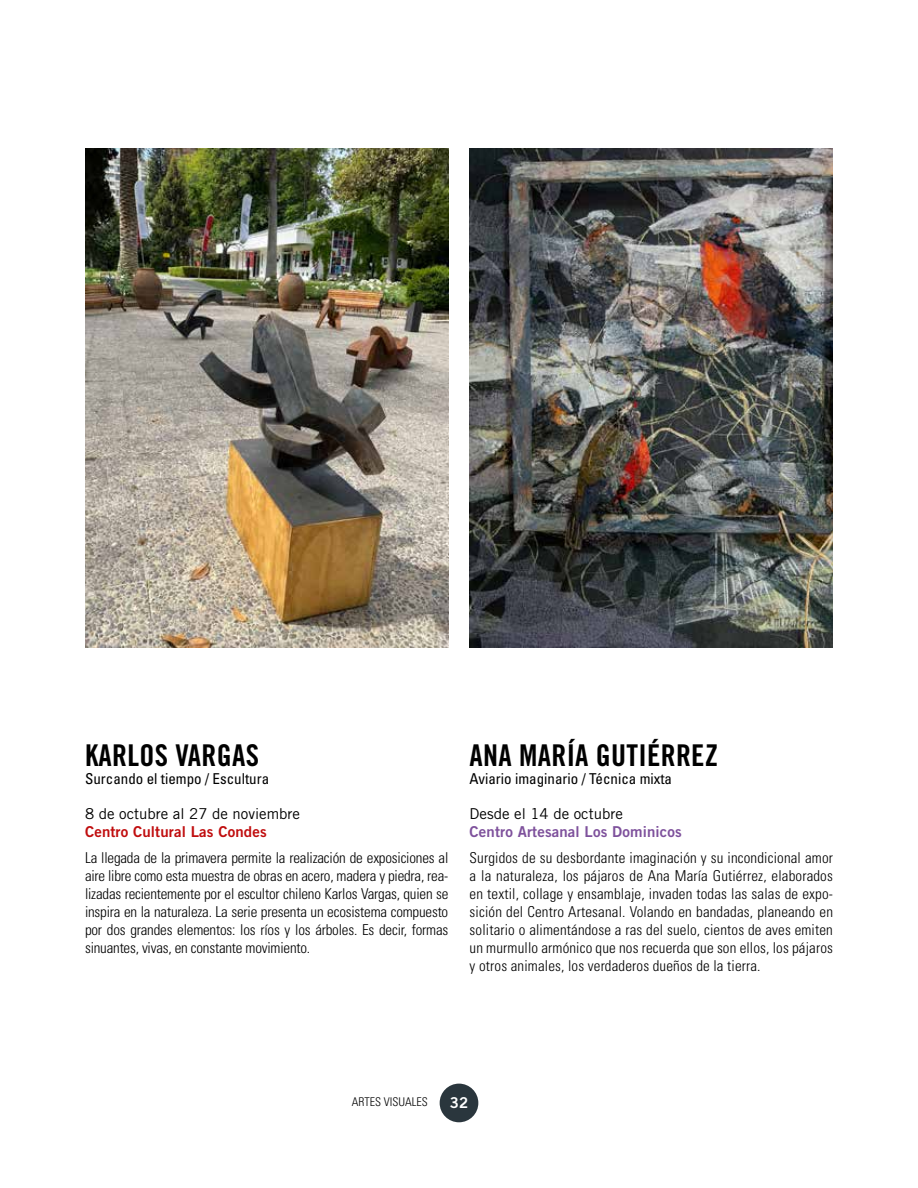
<style>
.page{position:relative;width:918px;height:1188px;background:#fff}
.page>*{position:absolute;margin:0;border:0;box-sizing:border-box;transform-origin:0 0}
.t1{font:30px "Trade Gothic LT Std Bd Cn 20";letter-spacing:.01em;color:#000}
.t2{font:300 condensed 15px/18px "Univers LT Std";color:#000;text-align:justify}
.t3{font:condensed 15px "Univers LT Std";color:#000}
.t4{font:15px "Trade Gothic LT Std";color:#000}
.t5{font:15px "Trade Gothic LT Std Bd 2";letter-spacing:.01em;color:#7e519c}
.t6{font:15px "Trade Gothic LT Std Bd 2";letter-spacing:.01em;color:#c00d0e}
.t7{font:15px "Trade Gothic LT Std Bd 2";color:#fff}
.t8{font:300 condensed 12px "Univers LT Std";color:#000}
</style>
<div class="page">
<div style="left:440px;top:1084px;width:38px;height:38px;background:#2a363d;border-radius:50%"></div>
<img style="left:85px;top:149px;width:363px;height:498px">
<img style="left:470px;top:149px;width:363px;height:498px">
<h1 class="t1" style="left:85px;top:737px;width:176px">KARLOS VARGAS</h1>
<p class="t3" style="left:85px;top:769px;width:186px">Surcando el tiempo / Escultura</p>
<p class="t4" style="left:85px;top:804px;width:216px">8 de octubre al 27 de noviembre</p>
<p class="t6" style="left:85px;top:822px;width:183px">Centro Cultural Las Condes</p>
<p class="t2" style="left:85px;top:849px;width:365px">La llegada de la primavera permite la realización de exposiciones al aire libre como esta muestra de obras en acero, madera y piedra, rea&shy;lizadas recientemente por el escultor chileno Karlos Vargas, quien se inspira en la naturaleza. La serie presenta un ecosistema compuesto por dos grandes elementos: los ríos y los árboles. Es decir, formas sinuantes, vivas, en constante movimiento.</p>
<h1 class="t1" style="left:470px;top:737px;width:250px">ANA MARÍA GUTIÉRREZ</h1>
<p class="t3" style="left:470px;top:769px;width:204px">Aviario imaginario / Técnica mixta</p>
<p class="t4" style="left:470px;top:804px;width:155px">Desde el 14 de octubre</p>
<p class="t5" style="left:470px;top:822px;width:214px">Centro Artesanal Los Dominicos</p>
<p class="t2" style="left:470px;top:849px;width:365px">Surgidos de su desbordante imaginación y su incondicional amor a la naturaleza, los pájaros de Ana María Gutiérrez, elaborados en textil, collage y ensamblaje, invaden todas las salas de expo&shy;sición del Centro Artesanal. Volando en bandadas, planeando en solitario o alimentándose a ras del suelo, cientos de aves emiten un murmullo armónico que nos recuerda que son ellos, los pájaros y otros animales, los verdaderos dueños de la tierra.</p>
<p class="t8" style="left:352px;top:1095px;width:77px">ARTES VISUALES</p>
<p class="t7" style="left:450px;top:1094px;width:20px">32</p>
</div>
